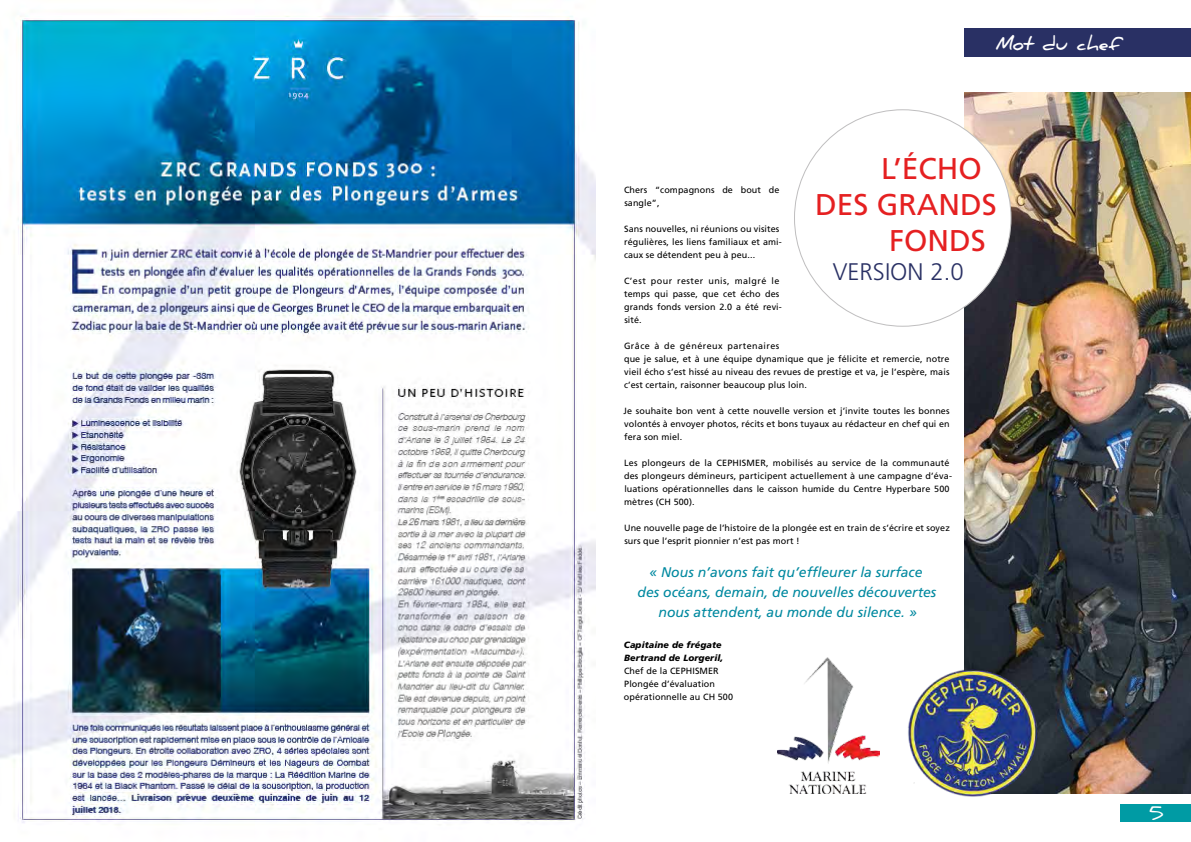
<style>
.page{position:relative;width:1191px;height:842px;background:#fff}
.page>*{position:absolute;margin:0;border:0;box-sizing:border-box;transform-origin:0 0}
.t1{font:30px "Frutiger LT Std";color:#e52021}
.t2{font:300 24px "Frutiger LT Std";color:#293064}
.t3{font:700 18px "Daniel";color:#fff}
.t4{font:italic 14px/20px "Frutiger";color:#0089a0;text-align:center}
.t5{font:9px/13px "Frutiger LT Std";letter-spacing:.01em;color:#000}
.t6{font:italic 900 9px/13px "Frutiger";letter-spacing:.01em;color:#000}
</style>
<div class="page">
<img style="left:964px;top:93px;width:227px;height:701px">
<div style="left:794px;top:110px;width:217px;height:216px;background:#fff;border-radius:50%"></div>
<img style="left:908px;top:659px;width:146px;height:138px">
<img style="left:777px;top:657px;width:102px;height:137px">
<div style="left:1120px;top:804px;width:71px;height:17px;background:#009ba4"></div>
<div style="left:964px;top:28px;width:227px;height:29px;background:#293064"></div>
<img style="left:0;top:0;width:595px;height:823px">
<h3 class="t3" style="left:995px;top:33px;width:126px">Mot du chef</h3>
<h1 class="t1" style="left:881px;top:151px;width:102px">L’ÉCHO</h1>
<h1 class="t1" style="left:815px;top:187px;width:183px">DES GRANDS</h1>
<h1 class="t1" style="left:889px;top:223px;width:98px">FONDS</h1>
<h2 class="t2" style="left:833px;top:258px;width:132px">VERSION 2.0</h2>
<p class="t5" style="left:624px;top:183px;width:157px">Chers “compagnons de bout de sangle”,</p>
<p class="t5" style="left:624px;top:222px;width:159px">Sans nouvelles, ni réunions ou visites régulières, les liens familiaux et ami&shy;caux se détendent peu à peu...</p>
<p class="t5" style="left:624px;top:274px;width:159px">C’est pour rester unis, malgré le temps qui passe, que cet écho des grands fonds version 2.0 a été revi&shy;sité.</p>
<p class="t5" style="left:624px;top:339px;width:327px">Grâce à de généreux partenaires<br>que je salue, et à une équipe dynamique que je félicite et remercie, notre vieil écho s’est hissé au niveau des revues de prestige et va, je l’espère, mais c’est certain, raisonner beaucoup plus loin.</p>
<p class="t5" style="left:623px;top:404px;width:327px;text-align:justify">Je souhaite bon vent à cette nouvelle version et j’invite toutes les bonnes volontés à envoyer photos, récits et bons tuyaux au rédacteur en chef qui en fera son miel.</p>
<p class="t5" style="left:624px;top:456px;width:329px">Les plongeurs de la CEPHISMER, mobilisés au service de la communauté des plongeurs démineurs, participent actuellement à une campagne d’éva&shy;luations opérationnelles dans le caisson humide du Centre Hyperbare 500 mètres (CH 500).</p>
<p class="t5" style="left:624px;top:521px;width:327px">Une nouvelle page de l’histoire de la plongée est en train de s’écrire et soyez surs que l’esprit pionnier n’est pas mort !</p>
<h3 class="t4" style="left:637px;top:562px;width:300px">« Nous n’avons fait qu’effleurer la surface<br>des océans, demain, de nouvelles découvertes nous attendent, au monde du silence. »</h3>
<p class="t6" style="left:624px;top:638px;width:101px">Capitaine de frégate<br>Bertrand de Lorgeril,</p>
<p class="t5" style="left:624px;top:664px;width:111px">Chef de la CEPHISMER<br>Plongée d’évaluation opérationnelle au CH 500</p>
<h3 class="t3" style="left:1149px;top:803px;width:16px">5</h3>
</div>
